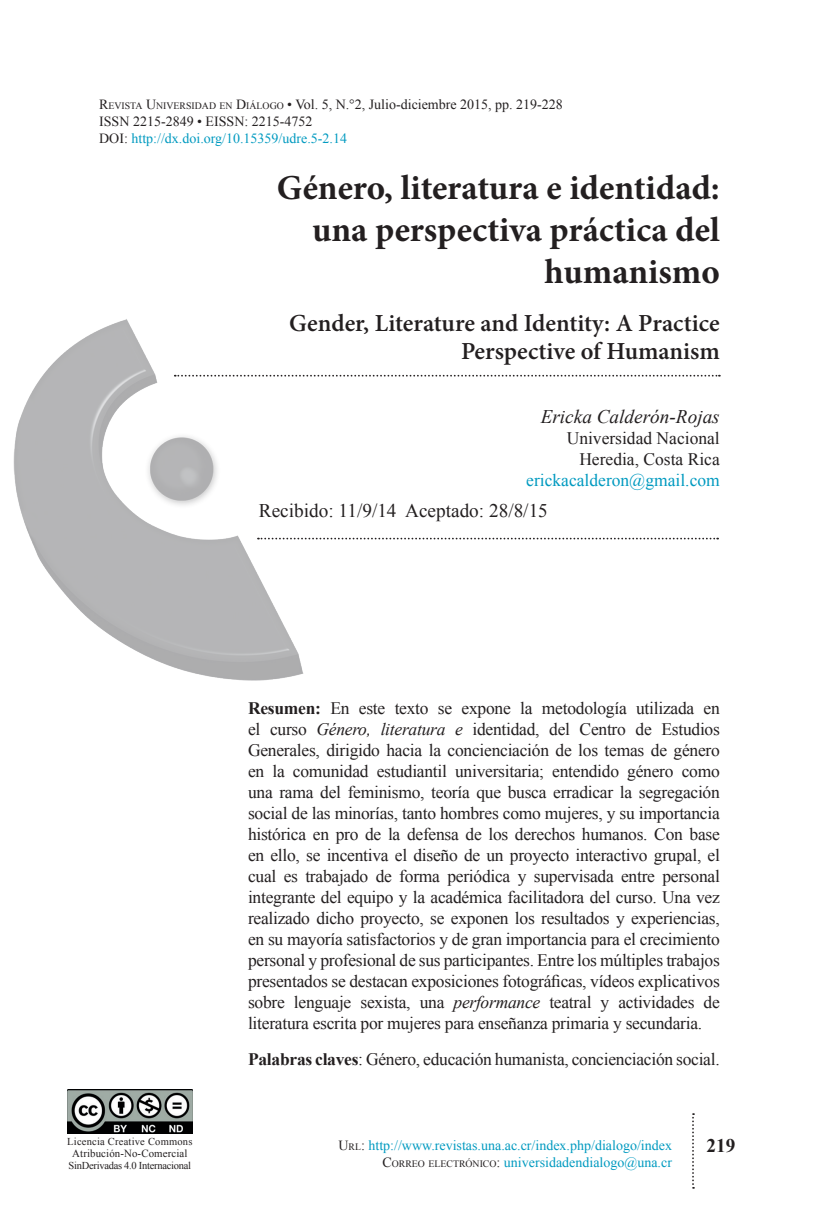
<style>
.page{position:relative;width:819px;height:1229px;background:#fff}
.page>*{position:absolute;margin:0;border:0;box-sizing:border-box;transform-origin:0 0}
.t1{font:700 35px/42px "Minion Pro";color:#231f20;text-align:right}
.t2{font:600 24.5px/28px "Minion Pro";color:#231f20;text-align:right}
.t3{font:19.25px "Times New Roman";color:#231f20}
.t4{font:italic 19.25px "Times New Roman";color:#231f20}
.t5{font:700 19.25px "Times New Roman";color:#231f20}
.t6{font:17.5px/21px "Times New Roman";letter-spacing:-.015em;color:#231f20;text-align:justify}
.t7{font:17.5px "Times New Roman";color:#009ac0}
.t8{font:14px/16.8px "Times New Roman";color:#231f20}
.t9{font:14px/16.8px "Times New Roman";color:#009ac0;text-align:right}
.t10{font:10.85px "Times New Roman";letter-spacing:.01em;color:#231f20}
.t11{font:10.5px "Times New Roman";letter-spacing:-.025em;color:#231f20}
.t12{font:10.5px "Times New Roman";letter-spacing:.02em;color:#231f20}
.s1{font-style:inherit}
.s2{font-size:9.8px}
.s3{color:#009ac0}
.s4{font-weight:700}
.s5{font-style:italic}
.s6{color:#231f20}
.s7{font-size:9.8px;color:#231f20}
</style>
<div class="page">
<img style="left:13px;top:319px;width:305px;height:362px">
<svg style="left:692px;top:1113px;width:2px;height:75px"></svg>
<svg style="left:175px;top:375px;width:545px;height:1px"></svg>
<svg style="left:258px;top:537px;width:460px;height:2px"></svg>
<img style="left:67px;top:1089px;width:125px;height:44px">
<p class="t8" style="left:99px;top:96px;width:465px"><span class="s1">R</span><span class="s2">EVISTA</span> <span class="s1">U</span><span class="s2">NIVERSIDAD EN</span> <span class="s1">D</span><span class="s2">IÁLOGO</span> • Vol. 5, N.°2, Julio-diciembre 2015, pp. 219-228<br>ISSN 2215-2849 • EISSN: 2215-4752<br>DOI: <span class="s3">http://dx.doi.org/10.15359/udre.5-2.14</span></p>
<h1 class="t1" style="left:277px;top:166px;width:444px">Género, literatura e identidad: una perspectiva práctica del humanismo</h1>
<h2 class="t2" style="left:289px;top:309px;width:432px">Gender, Literature and Identity: A Practice<br>Perspective of Humanism</h2>
<p class="t4" style="left:541px;top:403px;width:181px">Ericka Calderón-Rojas</p>
<p class="t6" style="left:567px;top:427px;width:155px;text-align:right">Universidad Nacional<br>Heredia, Costa Rica</p>
<p class="t7" style="left:526px;top:468px;width:195px">erickacalderon@gmail.com</p>
<p class="t3" style="left:259px;top:497px;width:291px">Recibido: 11/9/14 Aceptado: 28/8/15</p>
<p class="t12" style="left:67px;top:1134px;width:127px">Licencia Creative Commons</p>
<p class="t10" style="left:72px;top:1146px;width:117px">Atribución-No-Comercial</p>
<p class="t11" style="left:69px;top:1158px;width:124px">SinDerivadas 4.0 Internacional</p>
<p class="t6" style="left:248px;top:697px;width:473px"><span class="s4">Resumen:</span> En este texto se expone la metodología utilizada en el curso <span class="s5">Género, literatura e</span> identidad, del Centro de Estudios Generales, dirigido hacia la concienciación de los temas de género en la comunidad estudiantil universitaria; entendido género como una rama del feminismo, teoría que busca erradicar la segregación social de las minorías, tanto hombres como mujeres, y su importancia histórica en pro de la defensa de los derechos humanos. Con base en ello, se incentiva el diseño de un proyecto interactivo grupal, el cual es trabajado de forma periódica y supervisada entre personal integrante del equipo y la académica facilitadora del curso. Una vez realizado dicho proyecto, se exponen los resultados y experiencias, en su mayoría satisfactorios y de gran importancia para el crecimiento personal y profesional de sus participantes. Entre los múltiples trabajos presentados se destacan exposiciones fotográficas, vídeos explicativos sobre lenguaje sexista, una <span class="s5">performance</span> teatral y actividades de literatura escrita por mujeres para enseñanza primaria y secundaria.</p>
<p class="t6" style="left:248px;top:1048px;width:473px"><span class="s4">Palabras claves</span>: Género, educación humanista, concienciación social.</p>
<p class="t9" style="left:338px;top:1136px;width:335px"><span class="s6">U</span><span class="s7">RL</span><span class="s6">:</span> http://www.revistas.una.ac.cr/index.php/dialogo/index<br><span class="s6">C</span><span class="s7">ORREO ELECTRÓNICO</span><span class="s6">:</span> universidadendialogo@una.cr</p>
<p class="t5" style="left:706px;top:1132px;width:30px">219</p>
</div>
